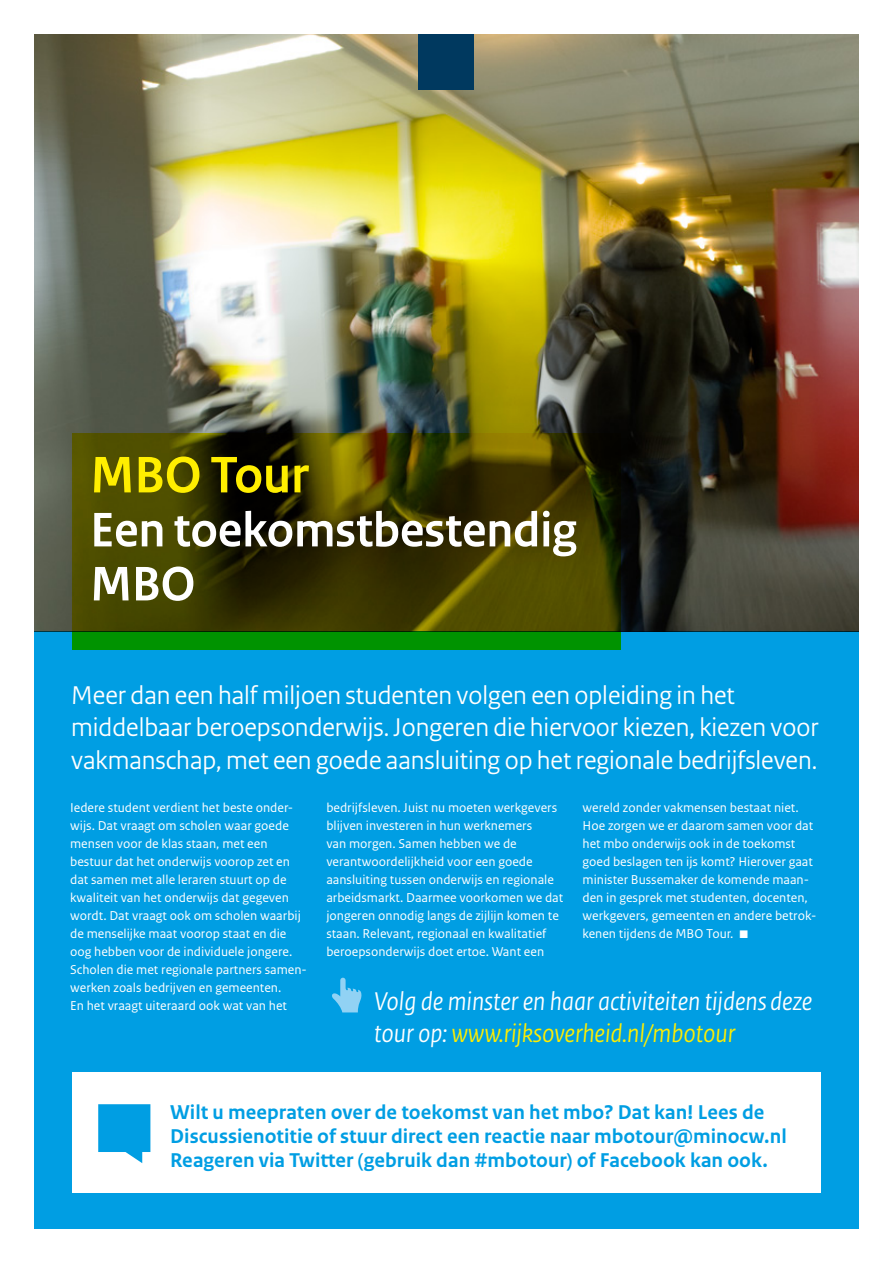
<style>
.page{position:relative;width:893px;height:1263px;background:#fff}
.page>*{position:absolute;margin:0;border:0;box-sizing:border-box;transform-origin:0 0}
.t1{font:700 54px "Rijksoverheid Sans Heading";color:#fe0}
.t2{font:700 51px/54px "Rijksoverheid Sans Heading";color:#fff}
.t3{font:27px/32.4px "Rijksoverheid Sans Heading";color:#fff}
.t4{font:italic 27px/32.4px "Rijksoverheid Sans Heading";color:#fff}
.t5{font:700 21px/24px "Rijksoverheid Sans Text";color:#009ee3}
.t6{font:13.5px/18px "Rijksoverheid Sans Text";color:#fff}
.s1{color:#fe0}
</style>
<div class="page">
<img style="left:34px;top:34px;width:825px;height:597px">
<div style="left:34px;top:631px;width:825px;height:598px;background:#009ee3"></div>
<svg style="left:332px;top:978px;width:30px;height:34px"></svg>
<svg style="left:72px;top:434px;width:549px;height:216px;background:#384000"></svg>
<div style="left:72px;top:1072px;width:749px;height:121px;background:#fff"></div>
<svg style="left:98px;top:1104px;width:52px;height:59px;background:#29ade7"></svg>
<div style="left:419px;top:34px;width:55px;height:55px;background:#00395f"></div>
<h1 class="t1" style="left:90px;top:444px;width:220px">MBO Tour</h1>
<h2 class="t2" style="left:90px;top:504px;width:488px">Een toekomstbestendig<br>MBO</h2>
<h3 class="t3" style="left:71px;top:679px;width:749px">Meer dan een half miljoen studenten volgen een opleiding in het middelbaar beroepsonderwijs. Jongeren die hiervoor kiezen, kiezen voor vakmanschap, met een goede aansluiting op het regionale bedrijfsleven.</h3>
<p class="t6" style="left:70px;top:799px;width:238px">Iedere student verdient het beste onder&shy;wijs. Dat vraagt om scholen waar goede mensen voor de klas staan, met een bestuur dat het onderwijs voorop zet en dat samen met alle leraren stuurt op de kwaliteit van het onderwijs dat gegeven wordt. Dat vraagt ook om scholen waarbij de menselijke maat voorop staat en die oog hebben voor de individuele jongere.<br>Scholen die met regionale partners samen&shy;werken zoals bedrijven en gemeenten.<br>En het vraagt uiteraard ook wat van het</p>
<p class="t6" style="left:326px;top:799px;width:238px">bedrijfsleven. Juist nu moeten werkgevers blijven investeren in hun werknemers<br>van morgen. Samen hebben we de verantwoordelijkheid voor een goede aansluiting tussen onderwijs en regionale arbeidsmarkt. Daarmee voorkomen we dat jongeren onnodig langs de zijlijn komen te staan. Relevant, regionaal en kwalitatief beroepsonderwijs doet ertoe. Want een</p>
<p class="t6" style="left:582px;top:799px;width:236px">wereld zonder vakmensen bestaat niet.<br>Hoe zorgen we er daarom samen voor dat het mbo onderwijs ook in de toekomst goed beslagen ten ijs komt? Hierover gaat minister Bussemaker de komende maan&shy;den in gesprek met studenten, docenten, werkgevers, gemeenten en andere betrok&shy;kenen tijdens de MBO Tour.</p>
<h3 class="t4" style="left:374px;top:985px;width:439px">Volg de minster en haar activiteiten tijdens deze tour op: <span class="s1">www.rijksoverheid.nl/mbotour</span></h3>
<h3 class="t5" style="left:170px;top:1101px;width:618px">Wilt u meepraten over de toekomst van het mbo? Dat kan! Lees de<br>Discussienotitie of stuur direct een reactie naar mbotour@minocw.nl<br>Reageren via Twitter (gebruik dan #mbotour) of Facebook kan ook.</h3>
</div>
